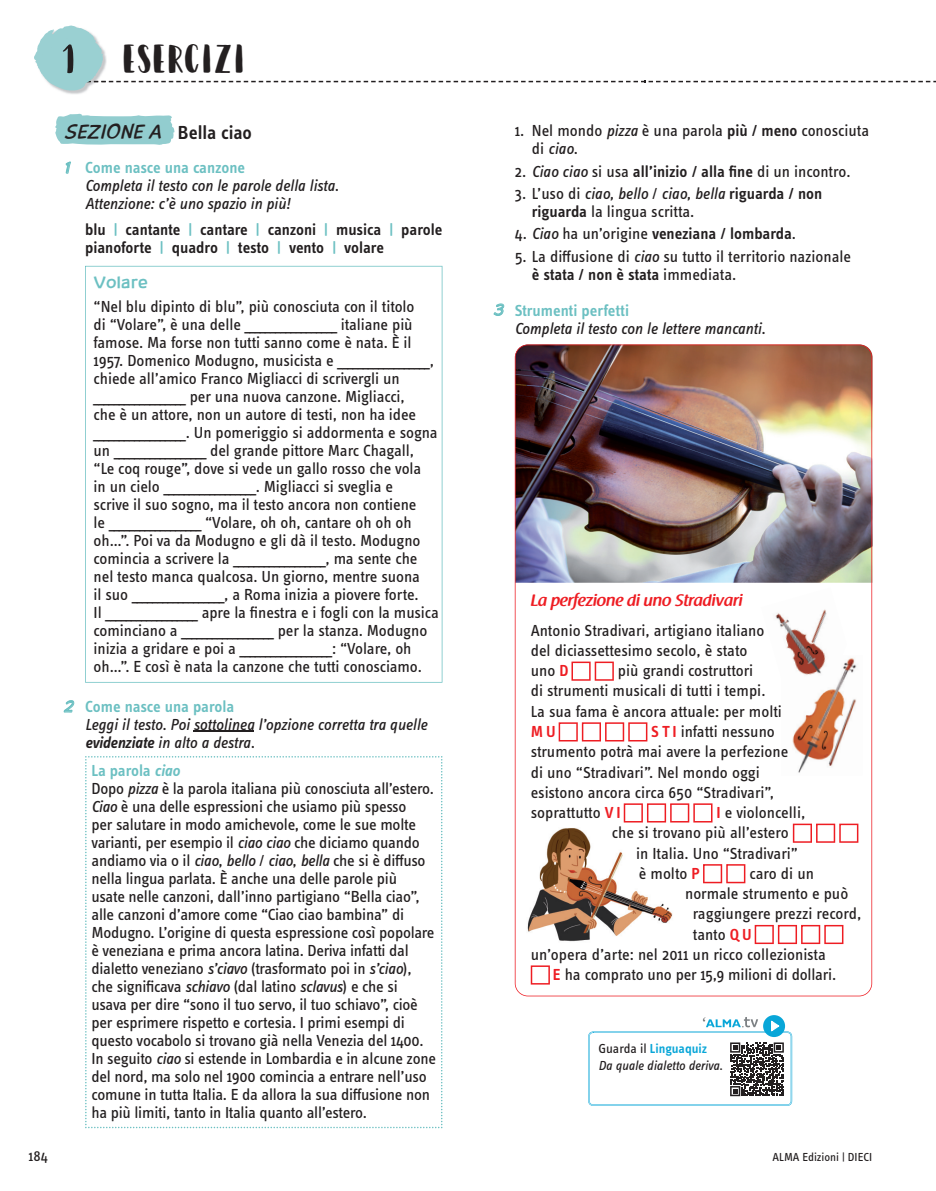
<style>
.page{position:relative;width:936px;height:1191px;background:#fff}
.page>*{position:absolute;margin:0;border:0;box-sizing:border-box;transform-origin:0 0}
.t1{font:42px "Happy Camper Regular";color:#231f20}
.t2{font:600 19.5px "Info Text Pro";color:#231f20}
.t3{font:16.5px/18px "Info Text Pro";letter-spacing:-.015em;color:#231f20}
.t4{font:italic 16.5px/18px "Info Text Pro";letter-spacing:-.005em;color:#231f20}
.t5{font:600 16.5px/18px "Info Text Pro";letter-spacing:-.005em;color:#231f20}
.t6{font:600 16.5px "Raspoutine";color:#ee1d23}
.t7{font:700 16.5px "Banksia";letter-spacing:-.005em;color:#6cc0c2}
.t8{font:600 16.5px "Info Text Pro";color:#ee1d23}
.t9{font:15px "Info Text Pro";color:#231f20}
.t10{font:italic 13.5px/16.5px "Info Text Pro";color:#231f20}
.t11{font:12px "Info Text Pro";color:#231f20}
.s1{font-family:"Playtime With Hot Toddies";font-weight:400;font-style:italic;font-size:21px}
.s2{font-family:"Playtime With Hot Toddies";color:#6cc0c2}
.s3{font-weight:600;font-style:normal;color:#6cc0c2}
.s4{color:#6cc0c2}
.s5{font-weight:600}
.s6{font-weight:600;color:#6cc0c2}
.s7{font-weight:600;font-style:italic;color:#6cc0c2}
.s8{font-style:italic}
.s9{font-weight:400}
.s10{font-weight:400;font-style:italic}
.s11{font-weight:600;color:#ee1d23}
.s12{font-style:normal}
.s13{font-weight:600;font-style:normal;color:#08a6d8}
</style>
<div class="page">
<img style="left:59px;top:90px;width:28px;height:4px">
<svg style="left:34px;top:25px;width:901px;height:65px"></svg>
<svg style="left:55px;top:114px;width:120px;height:31px;background:#9ed2d4"></svg>
<svg style="left:85px;top:266px;width:357px;height:416px"></svg>
<hr style="left:193px;top:731px;width:61px;height:1px;background:#231f20">
<svg style="left:85px;top:756px;width:357px;height:372px"></svg>
<img style="left:514px;top:344px;width:358px;height:652px">
<svg style="left:571px;top:661px;width:42px;height:19px"></svg>
<svg style="left:558px;top:722px;width:89px;height:19px"></svg>
<svg style="left:623px;top:803px;width:89px;height:19px"></svg>
<svg style="left:792px;top:823px;width:66px;height:19px"></svg>
<svg style="left:703px;top:864px;width:42px;height:19px"></svg>
<svg style="left:754px;top:925px;width:89px;height:19px"></svg>
<svg style="left:530px;top:965px;width:20px;height:19px"></svg>
<svg style="left:763px;top:1015px;width:22px;height:22px"></svg>
<svg style="left:588px;top:1017px;width:204px;height:89px"></svg>
<h1 class="t1" style="left:122px;top:37px;width:126px">ESERCIZI</h1>
<p class="t2" style="left:64px;top:121px;width:190px"><span class="s1">SEZIONE A</span> Bella ciao</p>
<p class="t4" style="left:85px;top:158px;width:255px;text-indent:-21px"><span class="s2">1</span> <span class="s3">Come nasce una canzone<br></span>Completa il testo con le parole della lista.<br>Attenzione: c’è uno spazio in più!</p>
<p class="t5" style="left:85px;top:220px;width:359px">blu <span class="s4">|</span> cantante <span class="s4">|</span> cantare <span class="s4">|</span> canzoni <span class="s4">|</span> musica <span class="s4">|</span> parole pianoforte <span class="s4">|</span> quadro <span class="s4">|</span> testo <span class="s4">|</span> vento <span class="s4">|</span> volare</p>
<p class="t7" style="left:94px;top:272px;width:56px">Volare</p>
<p class="t3" style="left:94px;top:297px;width:347px">“Nel blu dipinto di blu”, più conosciuta con il titolo<br>di “Volare”, è una delle __________________ italiane più famose. Ma forse non tutti sanno come è nata. È il 1957. Domenico Modugno, musicista e __________________, chiede all’amico Franco Migliacci di scrivergli un __________________ per una nuova canzone. Migliacci,<br>che è un attore, non un autore di testi, non ha idee __________________. Un pomeriggio si addormenta e sogna un __________________ del grande pittore Marc Chagall, “Le coq rouge”, dove si vede un gallo rosso che vola<br>in un cielo __________________. Migliacci si sveglia e<br>scrive il suo sogno, ma il testo ancora non contiene<br>le __________________ “Volare, oh oh, cantare oh oh oh oh…”. Poi va da Modugno e gli dà il testo. Modugno comincia a scrivere la __________________, ma sente che nel testo manca qualcosa. Un giorno, mentre suona<br>il suo __________________, a Roma inizia a piovere forte.<br>Il __________________ apre la finestra e i fogli con la musica cominciano a __________________ per la stanza. Modugno inizia a gridare e poi a __________________: “Volare, oh oh…”. E così è nata la canzone che tutti conosciamo.</p>
<p class="t4" style="left:85px;top:697px;width:344px;text-indent:-21px"><span class="s2">2</span> <span class="s3">Come nasce una parola<br></span>Leggi il testo. Poi sottolinea l’opzione corretta tra quelle <span class="s5">evidenziate</span> in alto a destra.</p>
<p class="t3" style="left:91px;top:760px;width:346px"><span class="s6">La parola</span> <span class="s7">ciao<br></span>Dopo <span class="s8">pizza</span> è la parola italiana più conosciuta all’estero.<br><span class="s8">Ciao</span> è una delle espressioni che usiamo più spesso<br>per salutare in modo amichevole, come le sue molte varianti, per esempio il <span class="s8">ciao ciao</span> che diciamo quando andiamo via o il <span class="s8">ciao</span>, <span class="s8">bello</span> / <span class="s8">ciao</span>, <span class="s8">bella</span> che si è diffuso nella lingua parlata. È anche una delle parole più<br>usate nelle canzoni, dall’inno partigiano “Bella ciao”, alle canzoni d’amore come “Ciao ciao bambina” di Modugno. L’origine di questa espressione così popolare è veneziana e prima ancora latina. Deriva infatti dal dialetto veneziano <span class="s8">s’ciavo</span> (trasformato poi in <span class="s8">s’ciao</span>), che significava <span class="s8">schiavo</span> (dal latino <span class="s8">sclavus</span>) e che si usava per dire “sono il tuo servo, il tuo schiavo”, cioè per esprimere rispetto e cortesia. I primi esempi di questo vocabolo si trovano già nella Venezia del 1400.<br>In seguito <span class="s8">ciao</span> si estende in Lombardia e in alcune zone del nord, ma solo nel 1900 comincia a entrare nell’uso comune in tutta Italia. E da allora la sua diffusione non ha più limiti, tanto in Italia quanto all’estero.</p>
<p class="t3" style="left:532px;top:121px;width:339px;text-indent:-17px">1. Nel mondo <span class="s8">pizza</span> è una parola <span class="s5">più / meno</span> conosciuta di <span class="s8">ciao</span>.</p>
<p class="t3" style="left:514px;top:162px;width:337px">2. <span class="s8">Ciao ciao</span> si usa <span class="s5">all’inizio / alla ne</span> di un incontro.</p>
<p class="t3" style="left:532px;top:184px;width:292px;text-indent:-17px">3. L’uso di <span class="s8">ciao, bello</span> / <span class="s8">ciao, bella</span> <span class="s5">riguarda / non riguarda</span> la lingua scritta.</p>
<p class="t5" style="left:514px;top:224px;width:283px"><span class="s9">4.</span> <span class="s10">Ciao</span> <span class="s9">ha un’origine</span> veneziana / lombarda<span class="s9">.</span></p>
<p class="t3" style="left:532px;top:247px;width:321px;text-indent:-17px">5. La diffusione di <span class="s8">ciao</span> su tutto il territorio nazionale <span class="s5">è stata / non è stata</span> immediata.</p>
<p class="t4" style="left:514px;top:300px;width:252px;text-indent:-21px"><span class="s2">3</span> <span class="s3">Strumenti perfetti<br></span>Completa il testo con le lettere mancanti.</p>
<p class="t6" style="left:530px;top:591px;width:213px">La perfezione di uno Stradivari</p>
<p class="t3" style="left:530px;top:619px;width:235px;line-height:20.2px">Antonio Stradivari, artigiano italiano del diciassettesimo secolo, è stato uno <span class="s11">D</span></p>
<p class="t3" style="left:530px;top:660px;width:253px;line-height:20.2px;text-indent:87px">più grandi costruttori<br>di strumenti musicali di tutti i tempi.<br>La sua fama è ancora attuale: per molti</p>
<p class="t8" style="left:530px;top:721px;width:26px">MU</p>
<p class="t3" style="left:530px;top:721px;width:259px;line-height:20.2px;text-indent:120px"><span class="s11">S T I</span> infatti nessuno strumento potrà mai avere la perfezione di uno “Stradivari”. Nel mondo oggi esistono ancora circa 650 “Stradivari”, soprattutto <span class="s11">V I</span></p>
<p class="t3" style="left:716px;top:803px;width:90px"><span class="s11">I</span> e violoncelli,</p>
<p class="t3" style="left:612px;top:823px;width:178px">che si trovano più all’estero</p>
<p class="t3" style="left:636px;top:843px;width:163px">in Italia. Uno “Stradivari”</p>
<p class="t3" style="left:638px;top:864px;width:63px">è molto <span class="s11">P</span></p>
<p class="t3" style="left:749px;top:864px;width:66px">caro di un</p>
<p class="t3" style="left:685px;top:884px;width:165px">normale strumento e può</p>
<p class="t3" style="left:692px;top:904px;width:170px">raggiungere prezzi record,</p>
<p class="t3" style="left:692px;top:924px;width:60px">tanto <span class="s11">Q U</span></p>
<p class="t3" style="left:530px;top:945px;width:297px">un’opera d’arte: nel 2011 un ricco collezionista</p>
<p class="t3" style="left:553px;top:965px;width:285px"><span class="s11">E</span> ha comprato uno per 15,9 milioni di dollari.</p>
<p class="t10" style="left:598px;top:1040px;width:126px"><span class="s12">Guarda il</span> <span class="s13">Linguaquiz<br></span>Da quale dialetto deriva<span class="s12">.</span></p>
<p class="t9" style="left:29px;top:1146px;width:21px">184</p>
<p class="t11" style="left:772px;top:1149px;width:101px">ALMA Edizioni | DIECI</p>
</div>
